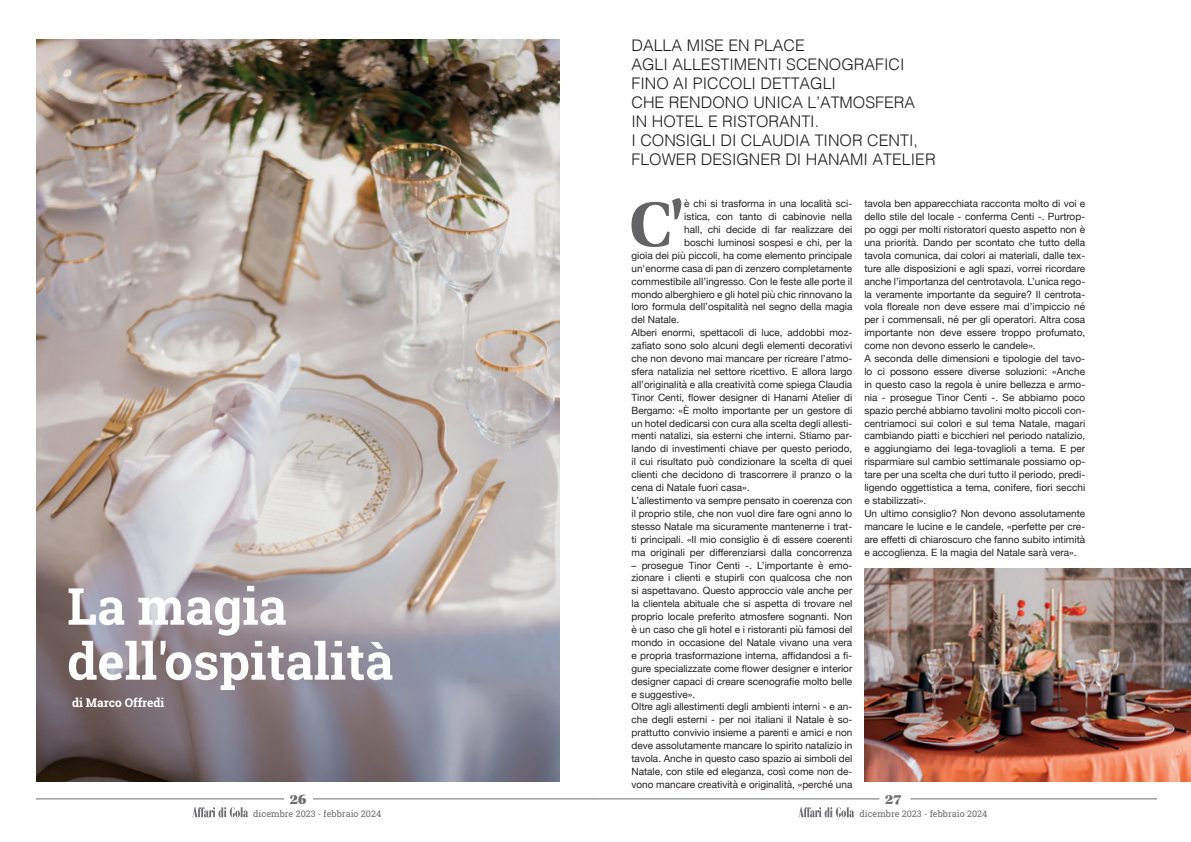
<style>
.page{position:relative;width:1191px;height:842px;background:#fff}
.page>*{position:absolute;margin:0;border:0;box-sizing:border-box;transform-origin:0 0}
.t1{font:700 65.8px "Utopia Std";color:#636366}
.t2{font:700 51px/55px "Roboto Slab";color:#fff}
.t3{font:300 16px/19px "Helvetica";color:#231f20}
.t4{font:14px "Utopia Std Black Headline";color:#6c6d70}
.t5{font:700 12px "Roboto Slab";color:#fff}
.t6{font:10px/12.9px "Helvetica Neue";color:#231f20}
.t7{font:9px "Roboto Slab";color:#6c6d70}
</style>
<div class="page">
<hr style="left:36px;top:798px;width:562px;height:1px;background:#6c6d70">
<hr style="left:910px;top:798px;width:247px;height:1px;background:#6c6d70">
<div style="left:284px;top:794px;width:28px;height:15px;background:#fff"></div>
<svg style="left:192px;top:807px;width:56px;height:10px"></svg>
<svg style="left:798px;top:807px;width:56px;height:10px"></svg>
<hr style="left:598px;top:798px;width:281px;height:1px;background:#6c6d70">
<img style="left:36px;top:40px;width:523px;height:741px">
<img style="left:864px;top:568px;width:327px;height:213px">
<h2 class="t2" style="left:67px;top:578px;width:327px">La magia dell'ospitalità</h2>
<p class="t5" style="left:72px;top:695px;width:94px">di Marco Offredi</p>
<h3 class="t4" style="left:290px;top:792px;width:18px">26</h3>
<p class="t7" style="left:253px;top:808px;width:129px">dicembre 2023 - febbraio 2024</p>
<h3 class="t3" style="left:631px;top:35px;width:306px">DALLA MISE EN PLACE<br>AGLI ALLESTIMENTI SCENOGRAFICI<br>FINO AI PICCOLI DETTAGLI<br>CHE RENDONO UNICA L’ATMOSFERA<br>IN HOTEL E RISTORANTI.<br>I CONSIGLI DI CLAUDIA TINOR CENTI,<br>FLOWER DESIGNER DI HANAMI ATELIER</h3>
<h1 class="t1" style="left:629px;top:186px;width:57px">C'</h1>
<p class="t6" style="left:684px;top:198px;width:170px">è chi si trasforma in una località sci-</p>
<p class="t6" style="left:684px;top:211px;width:170px">istica, con tanto di cabinovie nella</p>
<p class="t6" style="left:684px;top:224px;width:170px">hall, chi decide di far realizzare dei</p>
<p class="t6" style="left:684px;top:237px;width:170px">boschi luminosi sospesi e chi, per la</p>
<p class="t6" style="left:631px;top:249px;width:222px">gioia dei più piccoli, ha come elemento principale</p>
<p class="t6" style="left:631px;top:262px;width:222px">un'enorme casa di pan di zenzero completamente</p>
<p class="t6" style="left:631px;top:275px;width:222px">commestibile all’ingresso. Con le feste alle porte il</p>
<p class="t6" style="left:631px;top:288px;width:222px">mondo alberghiero e gli hotel più chic rinnovano la</p>
<p class="t6" style="left:631px;top:301px;width:222px">loro formula dell’ospitalità nel segno della magia</p>
<p class="t6" style="left:631px;top:314px;width:49px">del Natale.</p>
<p class="t6" style="left:631px;top:327px;width:222px">Alberi enormi, spettacoli di luce, addobbi moz-</p>
<p class="t6" style="left:631px;top:340px;width:222px">zafiato sono solo alcuni degli elementi decorativi</p>
<p class="t6" style="left:631px;top:353px;width:222px">che non devono mai mancare per ricreare l’atmo-</p>
<p class="t6" style="left:631px;top:366px;width:222px">sfera natalizia nel settore ricettivo. E allora largo</p>
<p class="t6" style="left:631px;top:378px;width:222px">all’originalità e alla creatività come spiega Claudia</p>
<p class="t6" style="left:631px;top:391px;width:222px">Tinor Centi, flower designer di Hanami Atelier di</p>
<p class="t6" style="left:631px;top:404px;width:222px">Bergamo: «È molto importante per un gestore di</p>
<p class="t6" style="left:631px;top:417px;width:222px">un hotel dedicarsi con cura alla scelta degli allesti-</p>
<p class="t6" style="left:631px;top:430px;width:222px">menti natalizi, sia esterni che interni. Stiamo par-</p>
<p class="t6" style="left:631px;top:443px;width:222px">lando di investimenti chiave per questo periodo,</p>
<p class="t6" style="left:631px;top:456px;width:222px">il cui risultato può condizionare la scelta di quei</p>
<p class="t6" style="left:631px;top:469px;width:222px">clienti che decidono di trascorrere il pranzo o la</p>
<p class="t6" style="left:631px;top:482px;width:119px">cena di Natale fuori casa».</p>
<p class="t6" style="left:631px;top:495px;width:222px">L’allestimento va sempre pensato in coerenza con</p>
<p class="t6" style="left:631px;top:507px;width:222px">il proprio stile, che non vuol dire fare ogni anno lo</p>
<p class="t6" style="left:631px;top:520px;width:222px">stesso Natale ma sicuramente mantenerne i trat-</p>
<p class="t6" style="left:631px;top:533px;width:222px">ti principali. «Il mio consiglio è di essere coerenti</p>
<p class="t6" style="left:631px;top:546px;width:222px">ma originali per differenziarsi dalla concorrenza</p>
<p class="t6" style="left:631px;top:559px;width:222px">– prosegue Tinor Centi -. L’importante è emo&shy;zionare i clienti e stupirli con qualcosa che non si aspettavano. Questo approccio vale anche per la clientela abituale che si aspetta di trovare nel proprio locale preferito atmosfere sognanti. Non è un caso che gli hotel e i ristoranti più famosi del mondo in occasione del Natale vivano una vera e propria trasformazione interna, affidandosi a fi&shy;gure specializzate come flower designer e interior designer capaci di creare scenografie molto belle e suggestive».<br>Oltre agli allestimenti degli ambienti interni - e an&shy;che degli esterni - per noi italiani il Natale è so&shy;prattutto convivio insieme a parenti e amici e non deve assolutamente mancare lo spirito natalizio in tavola. Anche in questo caso spazio ai simboli del Natale, con stile ed eleganza, così come non de&shy;vono mancare creatività e originalità, «perché una</p>
<p class="t6" style="left:864px;top:198px;width:222px">tavola ben apparecchiata racconta molto di voi e dello stile del locale - conferma Centi -. Purtrop&shy;po oggi per molti ristoratori questo aspetto non è una priorità. Dando per scontato che tutto della tavola comunica, dai colori ai materiali, dalle tex&shy;ture alle disposizioni e agli spazi, vorrei ricordare anche l’importanza del centrotavola. L’unica rego&shy;la veramente importante da seguire? Il centrota&shy;vola floreale non deve essere mai d’impiccio né per i commensali, né per gli operatori. Altra cosa importante non deve essere troppo profumato, come non devono esserlo le candele».<br>A seconda delle dimensioni e tipologie del tavo&shy;lo ci possono essere diverse soluzioni: «Anche in questo caso la regola è unire bellezza e armo&shy;nia - prosegue Tinor Centi -. Se abbiamo poco spazio perché abbiamo tavolini molto piccoli con&shy;centriamoci sui colori e sul tema Natale, magari cambiando piatti e bicchieri nel periodo natalizio, e aggiungiamo dei lega-tovaglioli a tema. E per risparmiare sul cambio settimanale possiamo op&shy;tare per una scelta che duri tutto il periodo, predi&shy;ligendo oggettistica a tema, conifere, fiori secchi e stabilizzati».<br>Un ultimo consiglio? Non devono assolutamente mancare le lucine e le candele, «perfette per cre&shy;are effetti di chiaroscuro che fanno subito intimità e accoglienza. E la magia del Natale sarà vera».</p>
<h3 class="t4" style="left:885px;top:792px;width:18px">27</h3>
<p class="t7" style="left:859px;top:808px;width:129px">dicembre 2023 - febbraio 2024</p>
</div>
